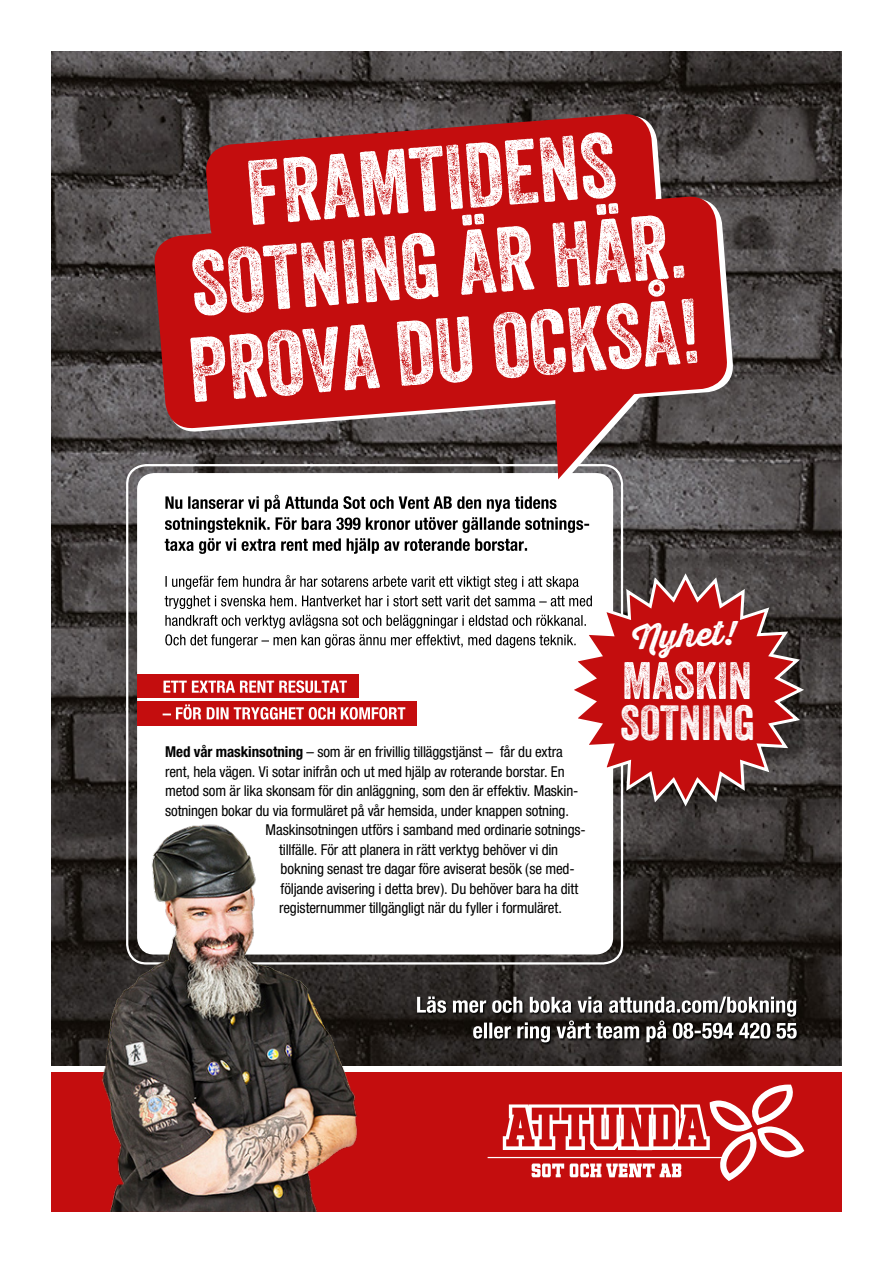
<style>
.page{position:relative;width:893px;height:1263px;background:#fff}
.page>*{position:absolute;margin:0;border:0;box-sizing:border-box;transform-origin:0 0}
.t1{font:88.8px "Veneer Two";color:#fff}
.t2{font:51px "Veneer Two";color:#fff}
.t3{font:47.85px "Veneer Two";color:#fff}
.t4{font:32.55px "Thirsty Rough Bol One";color:#fff}
.t5{font:condensed 15px "Helvetica Neue LT Std";letter-spacing:-.01em;color:#000}
.s1{font-weight:700}
</style>
<div class="page">
<img style="left:51px;top:51px;width:790px;height:1014px">
<div style="left:51px;top:1073px;width:791px;height:139px;background:#c40d0e"></div>
<hr style="left:488px;top:1157px;width:237px;height:1px;background:#fff">
<svg style="left:503px;top:1084px;width:301px;height:97px"></svg>
<div style="left:473px;top:1020px;width:326px;height:25px;background:#000;opacity:.95"></div>
<svg style="left:417px;top:996px;width:380px;height:46px"></svg>
<div style="left:137px;top:473px;width:476px;height:481px;background:#fff;border-radius:17px"></div>
<svg style="left:165px;top:634px;width:398px;height:14px"></svg>
<svg style="left:165px;top:615px;width:399px;height:13px"></svg>
<svg style="left:165px;top:595px;width:399px;height:14px"></svg>
<svg style="left:165px;top:575px;width:399px;height:14px"></svg>
<svg style="left:165px;top:495px;width:424px;height:59px"></svg>
<img style="left:92px;top:820px;width:271px;height:392px">
<svg style="left:564px;top:572px;width:243px;height:238px"></svg>
<div style="left:137px;top:674px;width:222px;height:24px;background:#c40d0e"></div>
<svg style="left:164px;top:680px;width:183px;height:13px"></svg>
<div style="left:137px;top:701px;width:280px;height:25px;background:#c40d0e"></div>
<svg style="left:163px;top:704px;width:242px;height:15px"></svg>
<svg style="left:204px;top:112px;width:454px;height:83px;background:#ad1f20"></svg>
<svg style="left:153px;top:195px;width:576px;height:235px;background:#bc1718"></svg>
<svg style="left:552px;top:296px;width:175px;height:187px;background:#a13131"></svg>
<p class="t1" style="left:243px;top:138px;width:372px;rotate:-4deg">FRAMTIDENS</p>
<p class="t1" style="left:187px;top:228px;width:497px;rotate:-4deg">SOTNING ÄR HÄR.</p>
<p class="t1" style="left:185px;top:314px;width:515px;rotate:-4deg">PROVA DU OCKSÅ!</p>
<p class="t4" style="left:631px;top:613px;width:105px;rotate:-3deg">Nyhet!</p>
<p class="t5" style="left:165px;top:743px;width:399px"><span class="s1">Med vår maskinsotning</span> – som är en frivillig tilläggstjänst – får du extra</p>
<p class="t5" style="left:165px;top:763px;width:401px">rent, hela vägen. Vi sotar inifrån och ut med hjälp av roterande borstar. En</p>
<p class="t5" style="left:165px;top:782px;width:415px">metod som är lika skonsam för din anläggning, som den är effektiv. Maskin-</p>
<p class="t5" style="left:165px;top:802px;width:405px">sotningen bokar du via formuläret på vår hemsida, under knappen sotning.</p>
<p class="t5" style="left:266px;top:821px;width:322px">Maskinsotningen utförs i samband med ordinarie sotnings-</p>
<p class="t5" style="left:279px;top:841px;width:281px">tillfälle. För att planera in rätt verktyg behöver vi din</p>
<p class="t5" style="left:281px;top:860px;width:296px">bokning senast tre dagar före aviserat besök (se med-</p>
<p class="t5" style="left:281px;top:880px;width:299px">följande avisering i detta brev). Du behöver bara ha ditt</p>
<p class="t5" style="left:279px;top:899px;width:284px">registernummer tillgängligt när du fyller i formuläret.</p>
<p class="t2" style="left:622px;top:649px;width:131px">MASKIN</p>
<p class="t3" style="left:620px;top:693px;width:136px">SOTNING</p>
</div>
